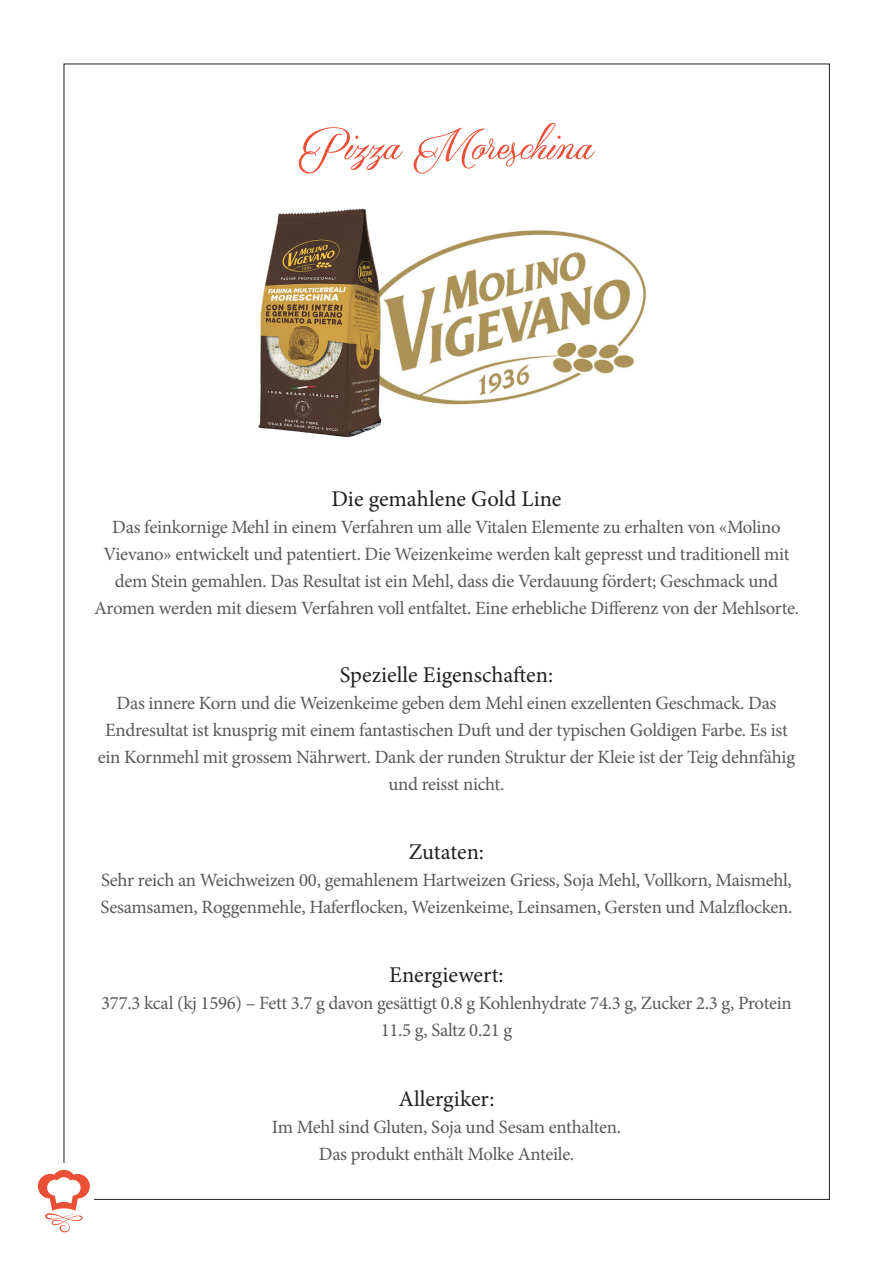
<style>
.page{position:relative;width:893px;height:1263px;background:#fff}
.page>*{position:absolute;margin:0;border:0;box-sizing:border-box;transform-origin:0 0}
.Titoli_Handwritten{font:52.5px "Qaskin Black Personal Use";color:#ec4f36}
.t1{font:22.5px "Minion Pro";color:#231f20}
.Piatti_ingredienti{font:18.75px/27px "Minion Pro";letter-spacing:-.015em;color:#57585a;text-align:center}
</style>
<div class="page">
<svg style="left:38px;top:1170px;width:52px;height:62px"></svg>
<img style="left:403px;top:230px;width:243px;height:175px">
<img style="left:258px;top:208px;width:145px;height:229px">
<p class="Titoli_Handwritten" style="left:298px;top:115px;width:298px">Pizza Moreschina</p>
<p class="t1" style="left:331px;top:484px;width:232px">Die gemahlene Gold Line</p>
<p class="Piatti_ingredienti" style="left:94px;top:514px;width:706px">Das feinkornige Mehl in einem Verfahren um alle Vitalen Elemente zu erhalten von «Molino Vievano» entwickelt und patentiert. Die Weizenkeime werden kalt gepresst und traditionell mit dem Stein gemahlen. Das Resultat ist ein Mehl, dass die Verdauung fördert; Geschmack und Aromen werden mit diesem Verfahren voll entfaltet. Eine erhebliche Differenz von der Mehlsorte.</p>
<p class="t1" style="left:340px;top:660px;width:215px">Spezielle Eigenschaften:</p>
<p class="Piatti_ingredienti" style="left:98px;top:690px;width:699px">Das innere Korn und die Weizenkeime geben dem Mehl einen exzellenten Geschmack. Das Endresultat ist knusprig mit einem fantastischen Duft und der typischen Goldigen Farbe. Es ist ein Kornmehl mit grossem Nährwert. Dank der runden Struktur der Kleie ist der Teig dehnfähig und reisst nicht.</p>
<p class="t1" style="left:409px;top:837px;width:77px">Zutaten:</p>
<p class="Piatti_ingredienti" style="left:100px;top:867px;width:693px;text-align:left">Sehr reich an Weichweizen 00, gemahlenem Hartweizen Griess, Soja Mehl, Vollkorn, Maismehl,<br>Sesamsamen, Roggenmehle, Haferflocken, Weizenkeime, Leinsamen, Gersten und Malzflocken.</p>
<p class="t1" style="left:389px;top:960px;width:116px">Energiewert:</p>
<p class="Piatti_ingredienti" style="left:101px;top:990px;width:692px">377.3 kcal (kj 1596) – Fett 3.7 g davon gesättigt 0.8 g Kohlenhydrate 74.3 g, Zucker 2.3 g, Protein<br>11.5 g, Saltz 0.21 g</p>
<p class="t1" style="left:398px;top:1083px;width:98px">Allergiker:</p>
<p class="Piatti_ingredienti" style="left:272px;top:1113px;width:351px">Im Mehl sind Gluten, Soja und Sesam enthalten.<br>Das produkt enthält Molke Anteile.</p>
</div>
